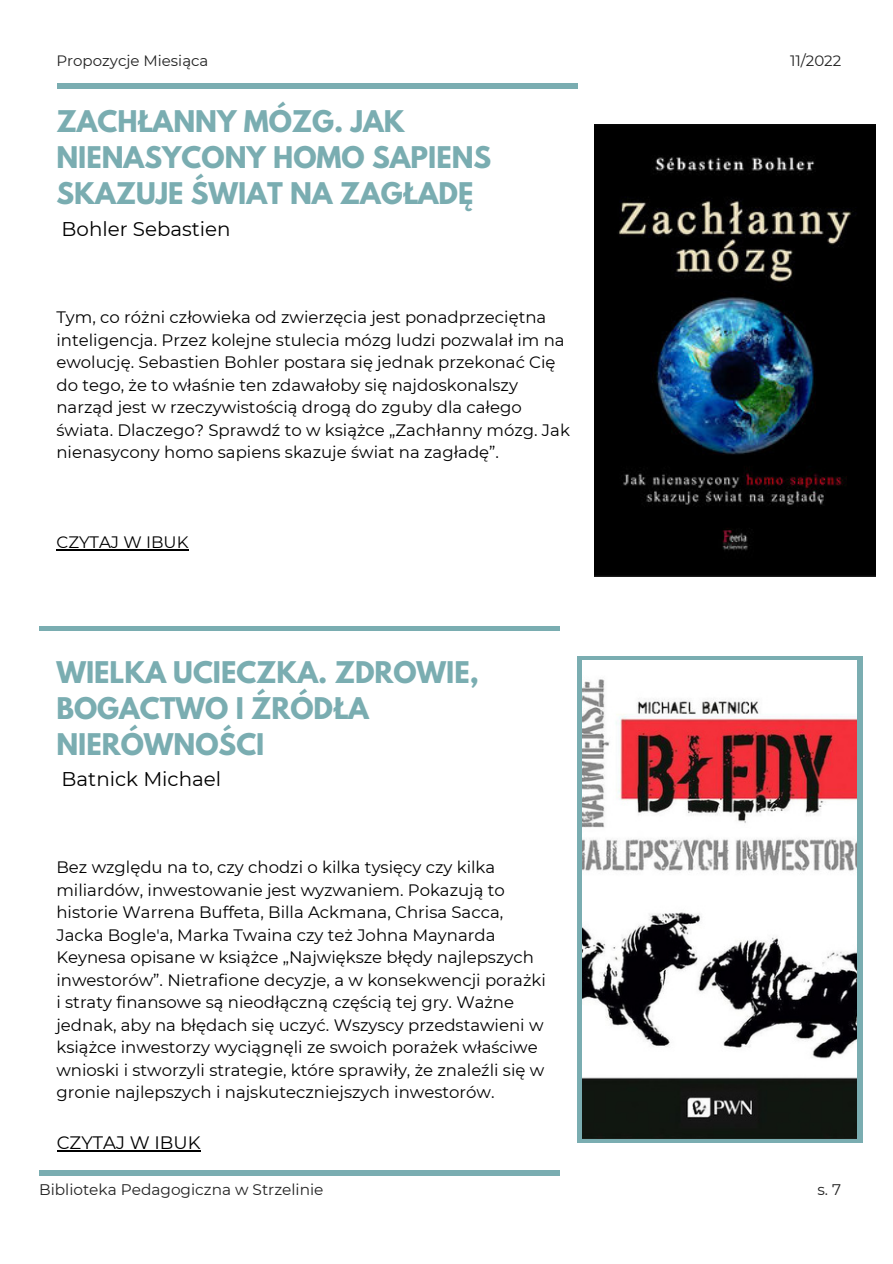
<style>
.page{position:relative;width:893px;height:1264px;background:#fff}
.page>*{position:absolute;margin:0;border:0;box-sizing:border-box;transform-origin:0 0}
.t1{font:700 26.4px/36px "League Spartan";color:#7aadb1}
.t2{font:19.8px "Montserrat";color:#000}
.t3{font:18px "Montserrat";color:#000}
.t4{font:16.5px/22.5px "Montserrat";color:#000}
.t5{font:15.3px "Montserrat";color:#222}
.t6{font:15px "Montserrat";color:#222}
</style>
<div class="page">
<div style="left:577px;top:656px;width:285px;height:486px;background:#7aadb1"></div>
<img style="left:582px;top:660px;width:274px;height:478px">
<img style="left:594px;top:125px;width:281px;height:451px">
<div style="left:39px;top:626px;width:520px;height:5px;background:#7aadb1"></div>
<div style="left:39px;top:1170px;width:521px;height:5px;background:#7aadb1"></div>
<div style="left:57px;top:84px;width:520px;height:5px;background:#7aadb1"></div>
<hr style="left:56px;top:549px;width:132px;height:1px;background:#000">
<hr style="left:57px;top:1150px;width:143px;height:1px;background:#000">
<p class="t6" style="left:56px;top:51px;width:153px">Propozycje Miesiąca</p>
<p class="t6" style="left:790px;top:51px;width:53px">11/2022</p>
<h1 class="t1" style="left:56px;top:107px;width:436px">ZACHŁANNY MÓZG. JAK<br>NIENASYCONY HOMO SAPIENS<br>SKAZUJE ŚWIAT NA ZAGŁADĘ</h1>
<p class="t2" style="left:62px;top:217px;width:170px">Bohler Sebastien</p>
<p class="t4" style="left:56px;top:306px;width:515px">Tym, co różni człowieka od zwierzęcia jest ponadprzeciętna inteligencja. Przez kolejne stulecia mózg ludzi pozwalał im na ewolucję. Sebastien Bohler postara się jednak przekonać Cię do tego, że to właśnie ten zdawałoby się najdoskonalszy narząd jest w rzeczywistością drogą do zguby dla całego świata. Dlaczego? Sprawdź to w książce „Zachłanny mózg. Jak nienasycony homo sapiens skazuje świat na zagładę”.</p>
<p class="t4" style="left:56px;top:531px;width:133px">CZYTAJ W IBUK</p>
<h1 class="t1" style="left:56px;top:657px;width:424px">WIELKA UCIECZKA. ZDROWIE,<br>BOGACTWO I ŹRÓDŁA<br>NIERÓWNOŚCI</h1>
<p class="t2" style="left:62px;top:767px;width:161px">Batnick Michael</p>
<p class="t4" style="left:56px;top:856px;width:491px">Bez względu na to, czy chodzi o kilka tysięcy czy kilka miliardów, inwestowanie jest wyzwaniem. Pokazują to historie Warrena Buffeta, Billa Ackmana, Chrisa Sacca, Jacka Bogle'a, Marka Twaina czy też Johna Maynarda Keynesa opisane w książce „Największe błędy najlepszych inwestorów”. Nietrafione decyzje, a w konsekwencji porażki i straty finansowe są nieodłączną częścią tej gry. Ważne jednak, aby na błędach się uczyć. Wszyscy przedstawieni w książce inwestorzy wyciągnęli ze swoich porażek właściwe wnioski i stworzyli strategie, które sprawiły, że znaleźli się w gronie najlepszych i najskuteczniejszych inwestorów.</p>
<p class="t3" style="left:57px;top:1131px;width:145px">CZYTAJ W IBUK</p>
<p class="t5" style="left:39px;top:1180px;width:286px">Biblioteka Pedagogiczna w Strzelinie</p>
<p class="t5" style="left:817px;top:1180px;width:25px">s. 7</p>
</div>
